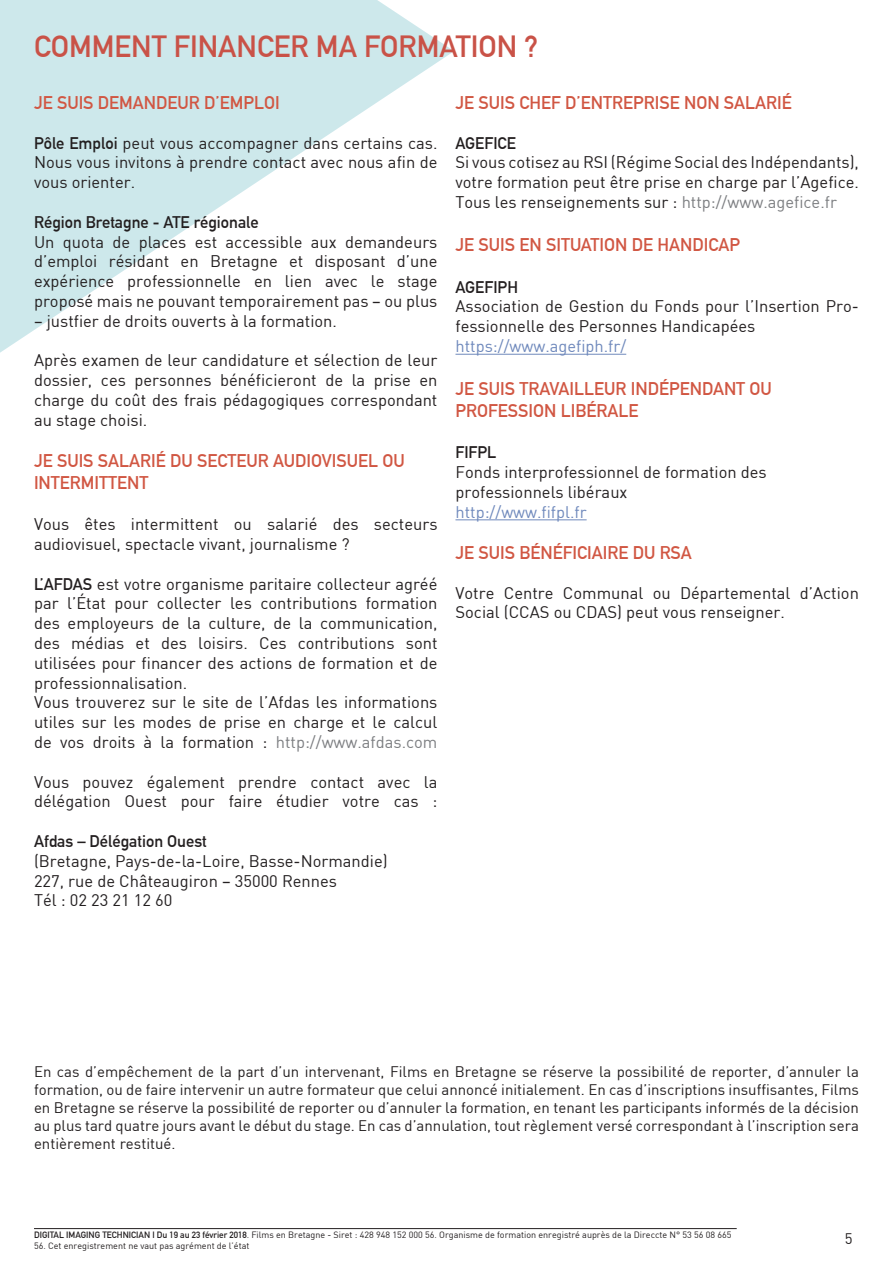
<style>
.page{position:relative;width:893px;height:1263px;background:#fff}
.page>*{position:absolute;margin:0;border:0;box-sizing:border-box;transform-origin:0 0}
.t1{font:700 30px "DIN Alternate";color:#c95247}
.t2{font:700 18px/21.6px "DIN Alternate";color:#d15743}
.t3{font:16.5px/19.8px "DIN";color:#231f20;text-align:justify}
.t4{font:700 16.5px "DIN Alternate";color:#231f20}
.t5{font:16.5px "DIN";color:#6f89bc}
.t6{font:15px/18px "DIN";color:#231f20;text-align:justify}
.t7{font:9px "DIN";color:#231f20}
.s1{font-family:"DIN Alternate";font-weight:700}
.s2{color:#7c7e81}
.s3{color:#6f89bc}
</style>
<div class="page">
<hr style="left:34px;top:1228px;width:703px;height:1px;background:#231f20">
<svg style="left:0;top:0;width:454px;height:353px;fill:#cde8eb"></svg>
<hr style="left:455px;top:354px;width:171px;height:1px;background:#6f89bc">
<hr style="left:455px;top:519px;width:132px;height:1px;background:#6f89bc">
<p class="t1" style="left:34px;top:24px;width:506px">COMMENT FINANCER MA FORMATION ?</p>
<p class="t2" style="left:34px;top:91px;width:247px">JE SUIS DEMANDEUR D’EMPLOI</p>
<p class="t3" style="left:34px;top:132px;width:405px"><span class="s1">Pôle Emploi</span> peut vous accompagner dans certains cas.<br>Nous vous invitons à prendre contact avec nous afin de vous orienter.</p>
<p class="t4" style="left:34px;top:209px;width:226px">Région Bretagne - ATE régionale</p>
<p class="t3" style="left:34px;top:231px;width:405px">Un quota de places est accessible aux demandeurs d’emploi résidant en Bretagne et disposant d’une expérience professionnelle en lien avec le stage proposé mais ne pouvant temporairement pas – ou plus</p>
<p class="t3" style="left:34px;top:311px;width:304px">– justfier de droits ouverts à la formation.</p>
<p class="t3" style="left:34px;top:350px;width:405px">Après examen de leur candidature et sélection de leur dossier, ces personnes bénéficieront de la prise en charge du coût des frais pédagogiques correspondant au stage choisi.</p>
<p class="t2" style="left:34px;top:449px;width:372px">JE SUIS SALARIÉ DU SECTEUR AUDIOVISUEL OU<br>INTERMITTENT</p>
<p class="t3" style="left:34px;top:514px;width:405px">Vous êtes intermittent ou salarié des secteurs audiovisuel, spectacle vivant, journalisme ?</p>
<p class="t3" style="left:34px;top:573px;width:405px"><span class="s1">L’AFDAS</span> est votre organisme paritaire collecteur agréé par l’État pour collecter les contributions formation des employeurs de la culture, de la communication, des médias et des loisirs. Ces contributions sont utilisées pour financer des actions de formation et de professionnalisation.</p>
<p class="t3" style="left:34px;top:692px;width:405px">Vous trouverez sur le site de l’Afdas les informations utiles sur les modes de prise en charge et le calcul de vos droits à la formation : <span class="s2">http://www.afdas.com</span></p>
<p class="t3" style="left:34px;top:771px;width:405px">Vous pouvez également prendre contact avec la délégation Ouest pour faire étudier votre cas :</p>
<p class="t4" style="left:34px;top:829px;width:174px">Afdas – Délégation Ouest</p>
<p class="t3" style="left:34px;top:851px;width:355px">(Bretagne, Pays-de-la-Loire, Basse-Normandie)</p>
<p class="t3" style="left:34px;top:870px;width:305px">227, rue de Châteaugiron – 35000 Rennes</p>
<p class="t3" style="left:34px;top:890px;width:140px">Tél : 02 23 21 12 60</p>
<p class="t2" style="left:455px;top:91px;width:338px">JE SUIS CHEF D’ENTREPRISE NON SALARIÉ</p>
<p class="t4" style="left:455px;top:130px;width:62px">AGEFICE</p>
<p class="t3" style="left:455px;top:152px;width:405px">Si vous cotisez au RSI (Régime Social des Indépendants), votre formation peut être prise en charge par l’Agefice.<br>Tous les renseignements sur : <span class="s2">http://www.agefice.fr</span></p>
<p class="t2" style="left:455px;top:233px;width:286px">JE SUIS EN SITUATION DE HANDICAP</p>
<p class="t4" style="left:455px;top:274px;width:64px">AGEFIPH</p>
<p class="t3" style="left:455px;top:296px;width:405px">Association de Gestion du Fonds pour l’Insertion Pro&shy;fessionnelle des Personnes Handicapées</p>
<p class="t5" style="left:455px;top:336px;width:172px">https://www.agefiph.fr/</p>
<p class="t2" style="left:455px;top:377px;width:318px">JE SUIS TRAVAILLEUR INDÉPENDANT OU<br>PROFESSION LIBÉRALE</p>
<p class="t4" style="left:455px;top:440px;width:42px">FIFPL</p>
<p class="t3" style="left:455px;top:462px;width:313px;text-align:left">Fonds interprofessionnel de formation des professionnels libéraux<br><span class="s3">http://www.fifpl.fr</span></p>
<p class="t2" style="left:455px;top:541px;width:238px">JE SUIS BÉNÉFICIAIRE DU RSA</p>
<p class="t3" style="left:455px;top:582px;width:405px">Votre Centre Communal ou Départemental d’Action<br>Social (CCAS ou CDAS) peut vous renseigner.</p>
<p class="t6" style="left:34px;top:1062px;width:826px">En cas d’empêchement de la part d’un intervenant, Films en Bretagne se réserve la possibilité de reporter, d’annuler la formation, ou de faire intervenir un autre formateur que celui annoncé initialement. En cas d’inscriptions insuffisantes, Films en Bretagne se réserve la possibilité de reporter ou d’annuler la formation, en tenant les participants informés de la décision au plus tard quatre jours avant le début du stage. En cas d’annulation, tout règlement versé correspondant à l’inscription sera entièrement restitué.</p>
<p class="t7" style="left:34px;top:1229px;width:699px"><span class="s1">DIGITAL IMAGING TECHNICIAN I Du 19 au 23 février 2018</span>. Films en Bretagne - Siret : 428 948 152 000 56. Organisme de formation enregistré auprès de la Direccte N° 53 56 08 665</p>
<p class="t7" style="left:34px;top:1240px;width:217px">56. Cet enregistrement ne vaut pas agrément de l’état</p>
<p class="t6" style="left:845px;top:1229px;width:9px">5</p>
</div>
